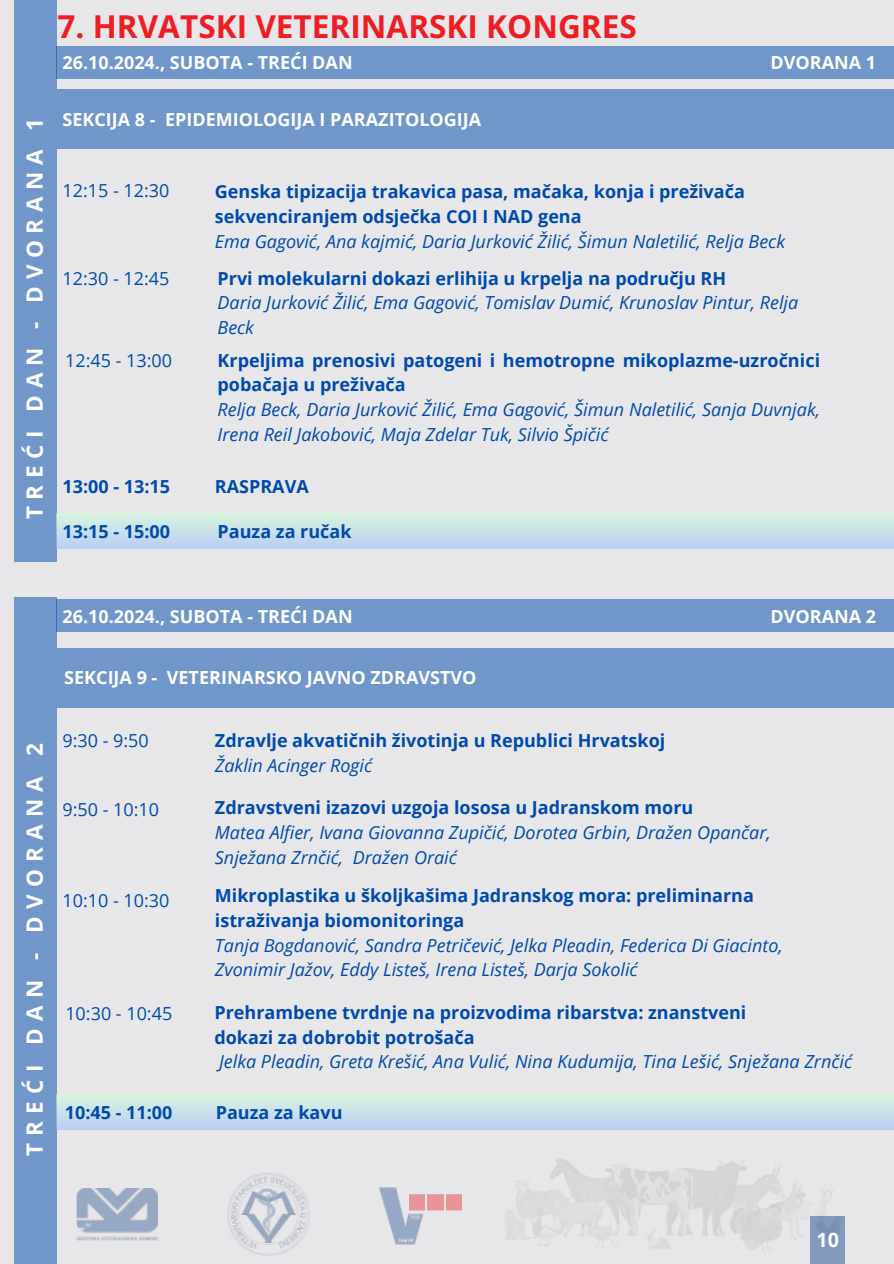
<style>
.page{position:relative;width:894px;height:1264px;background:#fff}
.page>*{position:absolute;margin:0;border:0;box-sizing:border-box;transform-origin:0 0}
.t1{font:700 31.5px "Open Sans";color:#ed1e24}
.t2{font:700 22.5px "Open Sans";letter-spacing:.305em;color:#fff}
.t3{font:700 19.65px "Open Sans";color:#fff}
.t4{font:italic 18px/24.8px "Open Sans";color:#004aad}
.t5{font:700 18px/24.8px "Open Sans";color:#004aad}
.t6{font:700 18px "Open Sans";color:#fff}
.t7{font:18px "Open Sans";color:#004aad}
</style>
<div class="page">
<div style="left:0;top:0;width:893px;height:1263px;background:#e7e7e9"></div>
<div style="left:14px;top:0;width:42px;height:561px;background:#7196ca"></div>
<img style="left:505px;top:1158px;width:327px;height:93px">
<img style="left:77px;top:1188px;width:81px;height:52px">
<img style="left:227px;top:1173px;width:83px;height:82px">
<img style="left:231px;top:1176px;width:75px;height:72px">
<img style="left:278px;top:1228px;width:23px;height:20px">
<img style="left:379px;top:1187px;width:45px;height:56px">
<div style="left:57px;top:46px;width:836px;height:33px;background:#7196ca"></div>
<div style="left:57px;top:89px;width:836px;height:59px;background:#7196ca"></div>
<svg style="left:56px;top:513px;width:837px;height:35px;background:#c9e1e9"></svg>
<div style="left:57px;top:648px;width:836px;height:59px;background:#7196ca"></div>
<div style="left:14px;top:597px;width:42px;height:666px;background:#7196ca"></div>
<div style="left:57px;top:599px;width:836px;height:32px;background:#7196ca"></div>
<div style="left:810px;top:1215px;width:35px;height:48px;background:#839abc"></div>
<svg style="left:56px;top:1094px;width:837px;height:35px;background:#c9e1e9"></svg>
<h1 class="t1" style="left:57px;top:4px;width:580px">7. HRVATSKI VETERINARSKI KONGRES</h1>
<p class="t6" style="left:62px;top:50px;width:291px">26.10.2024., SUBOTA - TREĆI DAN</p>
<p class="t6" style="left:770px;top:50px;width:107px">DVORANA 1</p>
<p class="t2" style="left:19px;top:519px;width:402px;rotate:-90deg">TREĆI DAN - DVORANA 1</p>
<p class="t6" style="left:62px;top:106px;width:420px">SEKCIJA 8 - EPIDEMIOLOGIJA I PARAZITOLOGIJA</p>
<p class="t7" style="left:62px;top:178px;width:108px">12:15 - 12:30</p>
<p class="t5" style="left:215px;top:179px;width:531px">Genska tipizacija trakavica pasa, mačaka, konja i preživača sekvenciranjem odsječka COI I NAD gena</p>
<p class="t4" style="left:215px;top:228px;width:571px">Ema Gagović, Ana kajmić, Daria Jurković Žilić, Šimun Naletilić, Relja Beck</p>
<p class="t5" style="left:217px;top:265px;width:510px">Prvi molekularni dokazi erlihija u krpelja na području RH</p>
<p class="t4" style="left:217px;top:290px;width:582px">Daria Jurković Žilić, Ema Gagović, Tomislav Dumić, Krunoslav Pintur, Relja<br>Beck</p>
<p class="t5" style="left:217px;top:347px;width:604px">Krpeljima prenosivi patogeni i hemotropne mikoplazme-uzročnici pobačaja u preživača</p>
<p class="t4" style="left:217px;top:396px;width:604px">Relja Beck, Daria Jurković Žilić, Ema Gagović, Šimun Naletilić, Sanja Duvnjak,<br>Irena Reil Jakobović, Maja Zdelar Tuk, Silvio Špičić</p>
<p class="t7" style="left:62px;top:265px;width:108px">12:30 - 12:45</p>
<p class="t7" style="left:65px;top:347px;width:108px">12:45 - 13:00</p>
<p class="t5" style="left:62px;top:474px;width:109px">13:00 - 13:15</p>
<p class="t5" style="left:215px;top:474px;width:95px">RASPRAVA</p>
<p class="t5" style="left:62px;top:518px;width:109px">13:15 - 15:00</p>
<p class="t5" style="left:217px;top:518px;width:135px">Pauza za ručak</p>
<p class="t2" style="left:19px;top:1155px;width:414px;rotate:-90deg">TREĆI DAN - DVORANA 2</p>
<p class="t6" style="left:62px;top:603px;width:291px">26.10.2024., SUBOTA - TREĆI DAN</p>
<p class="t6" style="left:770px;top:603px;width:107px">DVORANA 2</p>
<p class="t6" style="left:64px;top:665px;width:414px">SEKCIJA 9 - VETERINARSKO JAVNO ZDRAVSTVO</p>
<p class="t7" style="left:62px;top:728px;width:88px">9:30 - 9:50</p>
<p class="t7" style="left:62px;top:796px;width:98px">9:50 - 10:10</p>
<p class="t5" style="left:215px;top:727px;width:452px">Zdravlje akvatičnih životinja u Republici Hrvatskoj</p>
<p class="t4" style="left:215px;top:752px;width:159px">Žaklin Acinger Rogić</p>
<p class="t5" style="left:215px;top:795px;width:480px">Zdravstveni izazovi uzgoja lososa u Jadranskom moru</p>
<p class="t4" style="left:215px;top:819px;width:557px">Matea Alfier, Ivana Giovanna Zupičić, Dorotea Grbin, Dražen Opančar,<br>Snježana Zrnčić, Dražen Oraić</p>
<p class="t7" style="left:62px;top:887px;width:108px">10:10 - 10:30</p>
<p class="t5" style="left:215px;top:882px;width:540px">Mikroplastika u školjkašima Jadranskog mora: preliminarna istraživanja biomonitoringa</p>
<p class="t4" style="left:215px;top:932px;width:569px">Tanja Bogdanović, Sandra Petričević, Jelka Pleadin, Federica Di Giacinto,<br>Zvonimir Jažov, Eddy Listeš, Irena Listeš, Darja Sokolić</p>
<p class="t5" style="left:214px;top:999px;width:533px">Prehrambene tvrdnje na proizvodima ribarstva: znanstveni dokazi za dobrobit potrošača</p>
<p class="t4" style="left:219px;top:1048px;width:634px">Jelka Pleadin, Greta Krešić, Ana Vulić, Nina Kudumija, Tina Lešić, Snježana Zrnčić</p>
<p class="t7" style="left:65px;top:1000px;width:108px">10:30 - 10:45</p>
<p class="t5" style="left:65px;top:1099px;width:109px">10:45 - 11:00</p>
<p class="t5" style="left:216px;top:1099px;width:128px">Pauza za kavu</p>
<p class="t3" style="left:816px;top:1225px;width:24px">10</p>
</div>
